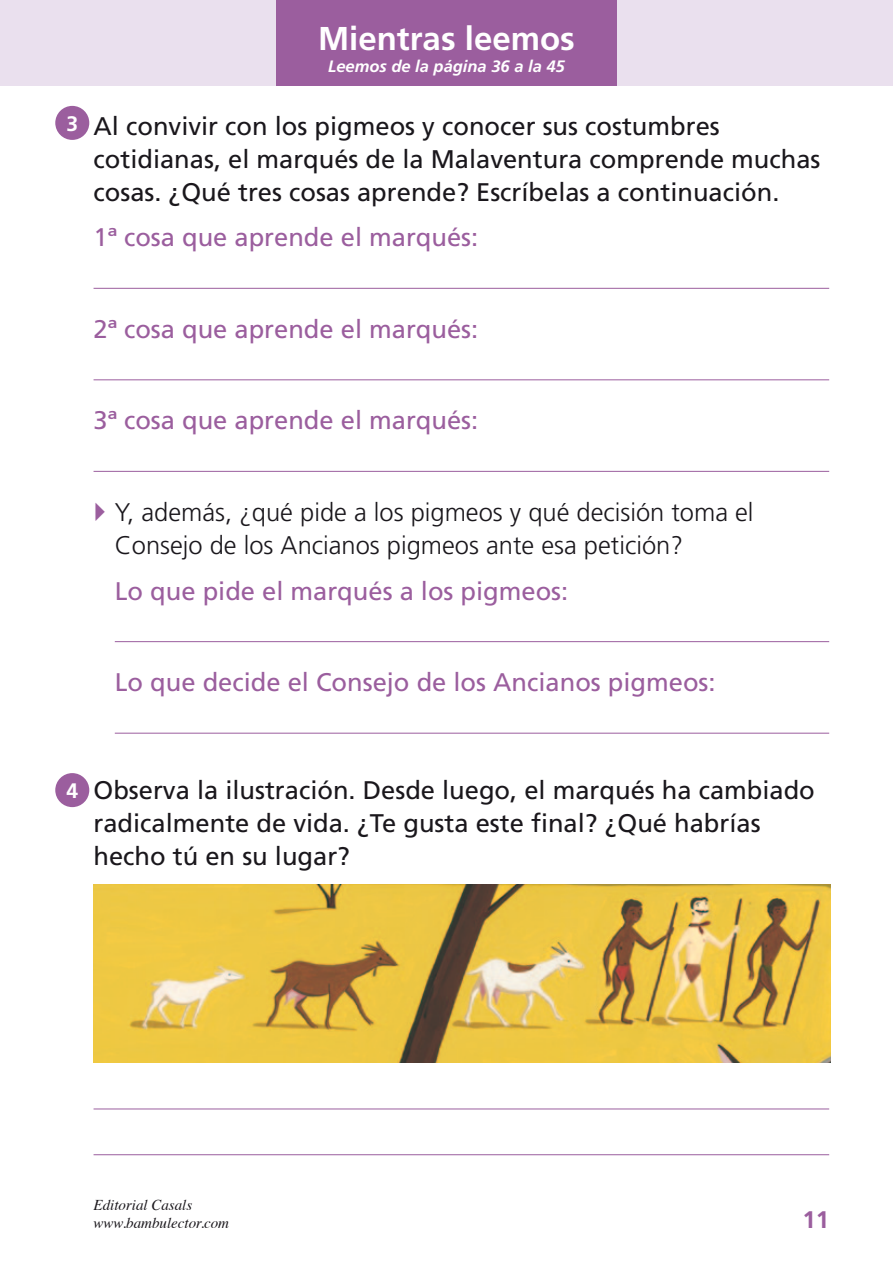
<style>
.page{position:relative;width:893px;height:1263px;background:#fff}
.page>*{position:absolute;margin:0;border:0;box-sizing:border-box;transform-origin:0 0}
.t1{font:700 33px "Frutiger";color:#fff}
.t2{font:25.5px/33px "Frutiger";color:#1a171c}
.t3{font:25.5px "Frutiger";color:#9b5e9e}
.t4{font:300 25.5px/33px "Frutiger";color:#1a171c}
.t5{font:700 24px "Frutiger";color:#9b5e9e}
.t6{font:700 21px "Frutiger";color:#fff}
.t7{font:italic 700 16.5px "Frutiger";color:#fff}
.t8{font:italic 15px/18px "Times";color:#1a171c}
</style>
<div class="page">
<div style="left:0;top:0;width:893px;height:85px;background:#eae0ee"></div>
<div style="left:276px;top:0;width:341px;height:85px;background:#9b5e9e"></div>
<hr style="left:94px;top:288px;width:735px;height:1px;background:#9b5e9e">
<hr style="left:94px;top:379px;width:735px;height:1px;background:#9b5e9e">
<hr style="left:94px;top:471px;width:735px;height:1px;background:#9b5e9e">
<hr style="left:115px;top:641px;width:714px;height:1px;background:#9b5e9e">
<hr style="left:115px;top:733px;width:714px;height:1px;background:#9b5e9e">
<hr style="left:94px;top:1108px;width:735px;height:1px;background:#9b5e9e">
<hr style="left:94px;top:1154px;width:735px;height:1px;background:#9b5e9e">
<div style="left:55px;top:106px;width:34px;height:34px;background:#9b5e9e;border-radius:50%"></div>
<div style="left:55px;top:773px;width:34px;height:34px;background:#9b5e9e;border-radius:50%"></div>
<img style="left:94px;top:884px;width:737px;height:178px">
<p class="t6" style="left:66px;top:111px;width:13px">3</p>
<p class="t1" style="left:318px;top:19px;width:258px">Mientras leemos</p>
<p class="t7" style="left:328px;top:57px;width:238px">Leemos de la página 36 a la 45</p>
<p class="t2" style="left:94px;top:109px;width:728px">Al convivir con los pigmeos y conocer sus costumbres cotidianas, el marqués de la Malaventura comprende muchas cosas. ¿Qué tres cosas aprende? Escríbelas a continuación.</p>
<p class="t3" style="left:94px;top:223px;width:386px">1ª cosa que aprende el marqués:</p>
<p class="t3" style="left:94px;top:314px;width:386px">2ª cosa que aprende el marqués:</p>
<p class="t3" style="left:94px;top:406px;width:386px">3ª cosa que aprende el marqués:</p>
<p class="t4" style="left:115px;top:496px;width:640px">Y, además, ¿qué pide a los pigmeos y qué decisión toma el<br>Consejo de los Ancianos pigmeos ante esa petición?</p>
<p class="t3" style="left:115px;top:576px;width:455px">Lo que pide el marqués a los pigmeos:</p>
<p class="t3" style="left:115px;top:667px;width:602px">Lo que decide el Consejo de los Ancianos pigmeos:</p>
<p class="t6" style="left:66px;top:779px;width:13px">4</p>
<p class="t2" style="left:94px;top:773px;width:723px">Observa la ilustración. Desde luego, el marqués ha cambiado radicalmente de vida. ¿Te gusta este final? ¿Qué habrías hecho tú en su lugar?</p>
<p class="t8" style="left:94px;top:1195px;width:137px">Editorial Casals www.bambulector.com</p>
<p class="t5" style="left:802px;top:1205px;width:28px">11</p>
</div>
